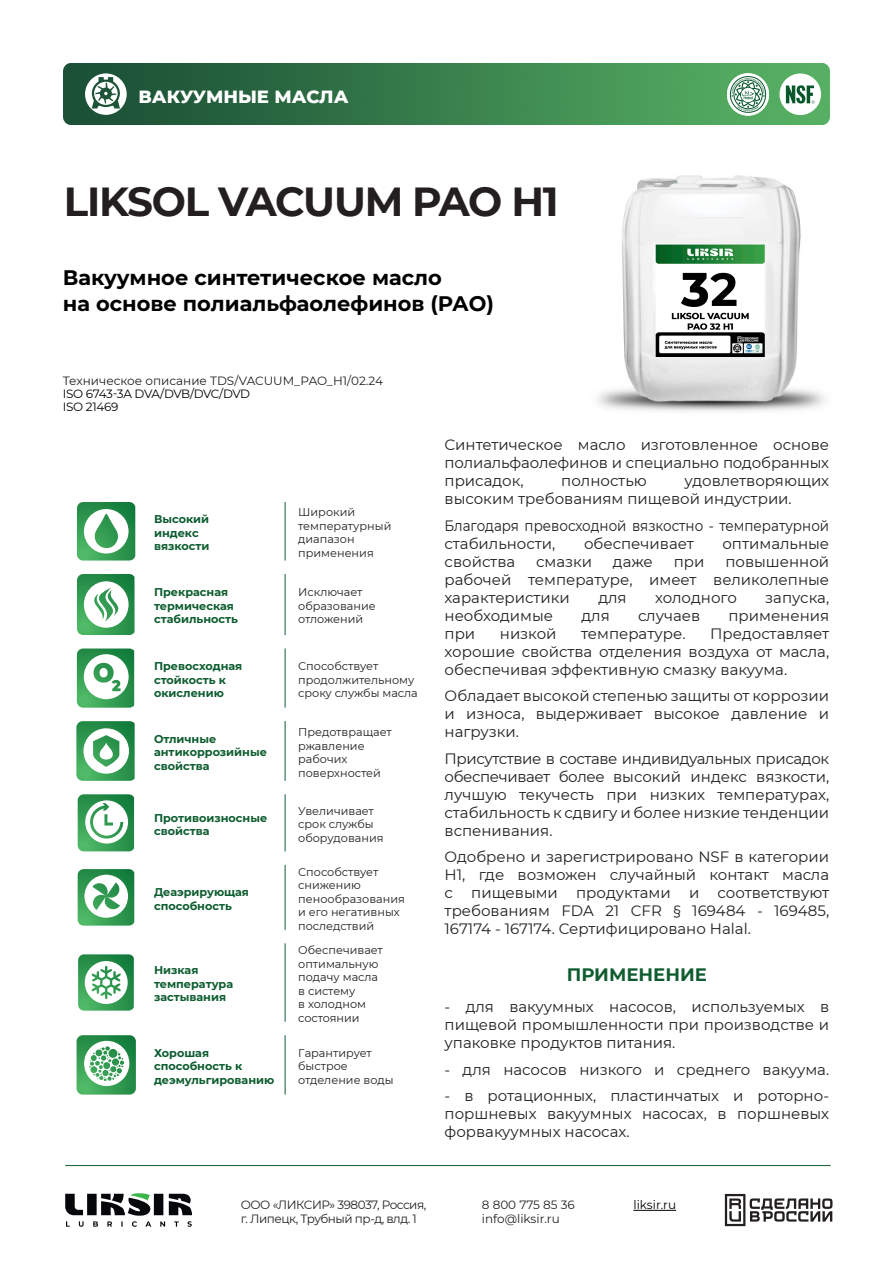
<style>
.page{position:relative;width:893px;height:1263px;background:#fff}
.page>*{position:absolute;margin:0;border:0;box-sizing:border-box;transform-origin:0 0}
.t1{font:700 40.5px "Montserrat";letter-spacing:-.03em;color:#231f20}
.t2{font:700 21px "Montserrat";color:#000001}
.t3{font:800 18px "Montserrat";color:#fff}
.Заголовок_TDS{font:700 18px "Montserrat";color:#0f5c30}
.t4{font:15px/18px "Montserrat";color:#231f20;text-align:justify}
.t5{font:15px/18px "Montserrat";color:#231f20;scale:.9 1}
.t6{font:12px "Montserrat";letter-spacing:-.015em;color:#231f20}
.t7{font:12px "Montserrat";letter-spacing:-.04em;color:#231f20}
.примение{font:12px "Montserrat";letter-spacing:-.045em;color:#000001}
.примение-2{font:12px "Montserrat";color:#000001}
.примение-3{font:12px "Montserrat";letter-spacing:-.025em;color:#000001}
.t8{font:11.25px/13.5px "Montserrat";color:#231f20}
.t9{font:700 11.25px/13.5px "Montserrat";color:#0e5d30}
</style>
<div class="page">
<hr style="left:65px;top:1165px;width:766px;height:1px;background:#0f5e31">
<svg style="left:65px;top:1194px;width:127px;height:32px"></svg>
<hr style="left:633px;top:1210px;width:43px;height:1px;background:#000001">
<svg style="left:725px;top:1194px;width:107px;height:32px"></svg>
<img style="left:598px;top:175px;width:227px;height:237px">
<hr style="left:285px;top:502px;width:1px;height:58px;background:#0e5d30">
<hr style="left:285px;top:574px;width:1px;height:61px;background:#0e5d30">
<hr style="left:285px;top:648px;width:1px;height:60px;background:#0e5d30">
<hr style="left:285px;top:721px;width:1px;height:60px;background:#0e5d30">
<hr style="left:285px;top:794px;width:1px;height:57px;background:#0e5d30">
<hr style="left:285px;top:865px;width:1px;height:65px;background:#0e5d30">
<hr style="left:285px;top:943px;width:1px;height:79px;background:#0e5d30">
<hr style="left:285px;top:1035px;width:1px;height:59px;background:#0e5d30">
<svg style="left:77px;top:502px;width:58px;height:58px"></svg>
<svg style="left:77px;top:574px;width:58px;height:61px"></svg>
<svg style="left:77px;top:648px;width:57px;height:60px"></svg>
<svg style="left:76px;top:721px;width:59px;height:60px"></svg>
<svg style="left:78px;top:794px;width:56px;height:57px"></svg>
<svg style="left:78px;top:869px;width:56px;height:57px"></svg>
<svg style="left:78px;top:954px;width:56px;height:57px"></svg>
<svg style="left:77px;top:1035px;width:59px;height:59px"></svg>
<img style="left:64px;top:64px;width:765px;height:61px">
<div style="left:779px;top:73px;width:42px;height:42px;background:#fff;border-radius:50%"></div>
<svg style="left:786px;top:85px;width:29px;height:19px"></svg>
<div style="left:727px;top:73px;width:42px;height:42px;background:#fff;border:1px solid #fff;border-radius:50%"></div>
<svg style="left:729px;top:76px;width:40px;height:37px"></svg>
<svg style="left:85px;top:73px;width:42px;height:42px"></svg>
<img style="left:653px;top:245px;width:113px;height:111px">
<p class="t3" style="left:138px;top:83px;width:212px">ВАКУУМНЫЕ МАСЛА</p>
<p class="t1" style="left:64px;top:172px;width:496px">LIKSOL VACUUM PAO H1</p>
<p class="t2" style="left:63px;top:263px;width:380px">Вакуумное синтетическое масло</p>
<p class="t2" style="left:63px;top:288px;width:433px">на основе полиальфаолефинов (РАО)</p>
<p class="t6" style="left:63px;top:372px;width:322px">Техническое описание TDS/VACUUM_PAO_H1/02.24</p>
<p class="примение" style="left:63px;top:385px;width:189px">ISO 6743-3A DVA/DVB/DVC/DVD</p>
<p class="примение-3" style="left:63px;top:398px;width:57px">ISO 21469</p>
<p class="t9" style="left:154px;top:512px;width:57px">Высокий</p>
<p class="t9" style="left:154px;top:525px;width:46px">индекс</p>
<p class="t9" style="left:154px;top:539px;width:57px">вязкости</p>
<p class="t8" style="left:298px;top:505px;width:58px">Широкий</p>
<p class="t8" style="left:298px;top:519px;width:95px">температурный</p>
<p class="t8" style="left:298px;top:532px;width:58px">диапазон</p>
<p class="t8" style="left:298px;top:546px;width:77px">применения</p>
<p class="t9" style="left:154px;top:585px;width:85px">Прекрасная термическая стабильность</p>
<p class="t8" style="left:298px;top:585px;width:66px">Исключает</p>
<p class="t8" style="left:298px;top:599px;width:79px">образование</p>
<p class="t8" style="left:298px;top:612px;width:67px">отложений</p>
<p class="t9" style="left:154px;top:659px;width:90px">Превосходная стойкость к окислению</p>
<p class="t8" style="left:298px;top:659px;width:121px">Способствует продолжительному сроку службы масла</p>
<p class="t9" style="left:154px;top:732px;width:114px">Отличные антикоррозийные свойства</p>
<p class="t8" style="left:298px;top:725px;width:95px">Предотвращает ржавление</p>
<p class="t8" style="left:298px;top:752px;width:84px">рабочих поверхностей</p>
<p class="t9" style="left:154px;top:810px;width:115px">Противоизносные свойства</p>
<p class="t8" style="left:298px;top:804px;width:87px">Увеличивает срок службы оборудования</p>
<p class="t9" style="left:154px;top:885px;width:96px">Деаэрирующая способность</p>
<p class="t9" style="left:154px;top:963px;width:81px">Низкая температура застывания</p>
<p class="t9" style="left:154px;top:1045px;width:90px">Хорошая способность к</p>
<p class="t9" style="left:154px;top:1072px;width:122px">деэмульгированию</p>
<p class="t8" style="left:298px;top:865px;width:82px">Способствует</p>
<p class="t8" style="left:298px;top:878px;width:108px">снижению пенообразования</p>
<p class="t8" style="left:298px;top:905px;width:103px">и его негативных последствий</p>
<p class="t8" style="left:298px;top:943px;width:86px">Обеспечивает</p>
<p class="t8" style="left:298px;top:956px;width:82px">оптимальную</p>
<p class="t8" style="left:298px;top:970px;width:81px">подачу масла</p>
<p class="t8" style="left:298px;top:983px;width:59px">в систему</p>
<p class="t8" style="left:298px;top:997px;width:69px">в холодном</p>
<p class="t8" style="left:298px;top:1010px;width:63px">состоянии</p>
<p class="t8" style="left:298px;top:1046px;width:75px">Гарантирует</p>
<p class="t8" style="left:298px;top:1059px;width:51px">быстрое</p>
<p class="t8" style="left:298px;top:1073px;width:97px">отделение воды</p>
<p class="t4" style="left:445px;top:435px;width:386px">Синтетическое масло изготовленное основе полиальфаолефинов и специально подобранных присадок,</p>
<p class="t4" style="left:445px;top:471px;width:386px;text-indent:240px">удовлетворяющих высоким требованиям пищевой индустрии.</p>
<p class="t5" style="left:445px;top:516px;width:429px">Благодаря превосходной вязкостно - температурной стабильности,</p>
<p class="t4" style="left:561px;top:471px;width:87px">полностью</p>
<p class="t4" style="left:584px;top:534px;width:111px">обеспечивает</p>
<p class="t4" style="left:722px;top:534px;width:108px">оптимальные</p>
<p class="t4" style="left:445px;top:552px;width:386px;text-indent:281px">повышенной рабочей температуре, имеет великолепные характеристики</p>
<p class="t4" style="left:445px;top:552px;width:72px">свойства</p>
<p class="t4" style="left:536px;top:552px;width:57px">смазки</p>
<p class="t4" style="left:613px;top:552px;width:41px">даже</p>
<p class="t4" style="left:674px;top:552px;width:32px">при</p>
<p class="t4" style="left:598px;top:588px;width:30px">для</p>
<p class="t4" style="left:655px;top:588px;width:83px">холодного</p>
<p class="t4" style="left:765px;top:588px;width:65px">запуска,</p>
<p class="t4" style="left:445px;top:606px;width:110px">необходимые</p>
<p class="t4" style="left:581px;top:606px;width:30px">для</p>
<p class="t4" style="left:638px;top:606px;width:64px">случаев</p>
<p class="t4" style="left:728px;top:606px;width:102px">применения</p>
<p class="t4" style="left:445px;top:624px;width:32px">при</p>
<p class="t4" style="left:500px;top:624px;width:58px">низкой</p>
<p class="t4" style="left:581px;top:624px;width:106px">температуре.</p>
<p class="t4" style="left:445px;top:624px;width:386px;text-indent:266px">Предоставляет хорошие свойства отделения воздуха от масла, обеспечивая эффективную смазку вакуума.</p>
<p class="t4" style="left:445px;top:686px;width:386px">Обладает высокой степенью защиты от коррозии и износа, выдерживает высокое давление и нагрузки.</p>
<p class="t4" style="left:445px;top:749px;width:386px">Присутствие в составе индивидуальных присадок обеспечивает более высокий индекс вязкости, лучшую текучесть при низких температурах, стабильность к сдвигу и более низкие тенденции вспенивания.</p>
<p class="t4" style="left:445px;top:847px;width:386px">Одобрено и зарегистрировано NSF в категории Н1, где возможен случайный контакт масла с пищевыми продуктами и соответствуют требованиям FDA 21 CFR § 169484 - 169485,</p>
<p class="t4" style="left:445px;top:919px;width:308px">167174 - 167174. Cертифицировано Halal.</p>
<p class="Заголовок_TDS" style="left:567px;top:961px;width:142px">ПРИМЕНЕНИЕ</p>
<p class="t4" style="left:445px;top:997px;width:386px">- для вакуумных насосов, используемых в пищевой промышленности при производстве и упаковке продуктов питания.</p>
<p class="t4" style="left:445px;top:1060px;width:386px">- для насосов низкого и среднего вакуума.</p>
<p class="t4" style="left:445px;top:1086px;width:386px">- в ротационных, пластинчатых и роторно&shy;поршневых вакуумных насосах, в поршневых форвакуумных насосах.</p>
<p class="t7" style="left:241px;top:1196px;width:187px">ООО «ЛИКСИР» 398037, Россия,</p>
<p class="t7" style="left:241px;top:1210px;width:177px">г. Липецк, Трубный пр-д, влд. 1</p>
<p class="t6" style="left:482px;top:1196px;width:94px">8 800 775 85 36</p>
<p class="t6" style="left:482px;top:1210px;width:79px">info@liksir.ru</p>
<p class="примение-2" style="left:633px;top:1197px;width:44px">liksir.ru</p>
</div>
